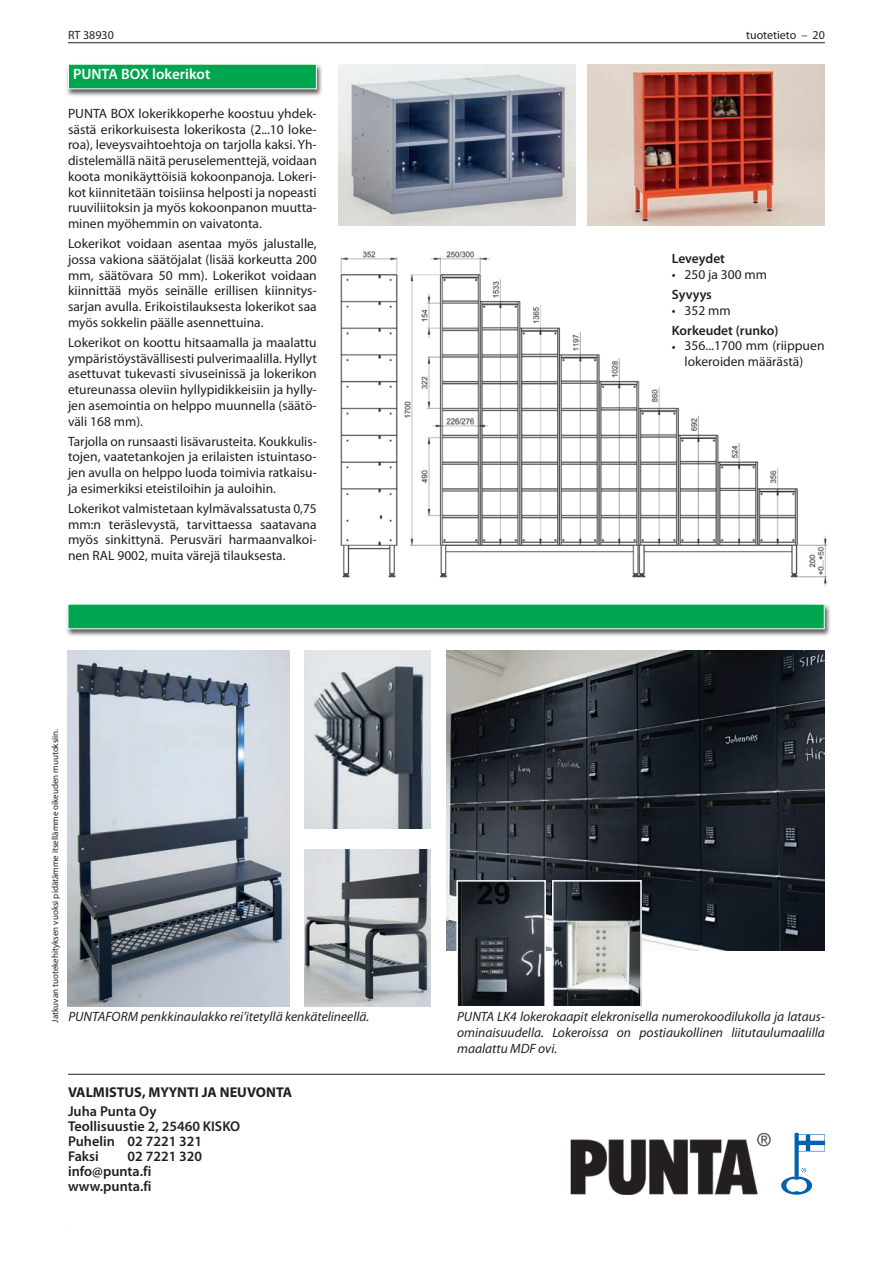
<style>
.page{position:relative;width:893px;height:1263px;background:#fff}
.page>*{position:absolute;margin:0;border:0;box-sizing:border-box;transform-origin:0 0}
.t1{font:600 15px "Myriad Pro";color:#fff}
.t2{font:600 14.25px/15px "Myriad Pro";color:#231f20}
.t3{font:700 14.25px "Myriad Pro";color:#231f20}
.t4{font:13.5px/15.8px "Myriad Pro";color:#231f20;text-align:justify}
.t5{font:italic 13.5px/15.8px "Myriad Pro";color:#231f20;text-align:justify}
.t6{font:600 13.5px "Myriad Pro";color:#231f20}
.t7{font:12px "Myriad Pro";color:#231f20}
.t8{font:9px "Myriad Pro";color:#231f20}
</style>
<div class="page">
<hr style="left:68px;top:42px;width:757px;height:1px;background:#231f20">
<hr style="left:68px;top:1074px;width:757px;height:1px;background:#231f20">
<div style="left:65px;top:63px;width:258px;height:35px;background:#231f20;opacity:.75"></div>
<div style="left:68px;top:64px;width:248px;height:25px;background:#00a54f"></div>
<img style="left:340px;top:251px;width:488px;height:336px">
<img style="left:587px;top:64px;width:238px;height:161px">
<img style="left:338px;top:64px;width:238px;height:161px">
<img style="left:570px;top:1132px;width:201px;height:63px">
<svg style="left:781px;top:1133px;width:44px;height:62px"></svg>
<div style="left:65px;top:603px;width:766px;height:35px;background:#231f20;opacity:.75"></div>
<div style="left:68px;top:604px;width:756px;height:25px;background:#00a54f"></div>
<img style="left:68px;top:651px;width:221px;height:356px">
<img style="left:304px;top:651px;width:126px;height:178px">
<img style="left:304px;top:849px;width:126px;height:158px">
<img style="left:446px;top:651px;width:379px;height:300px">
<img style="left:459px;top:883px;width:84px;height:121px">
<div style="left:456px;top:880px;width:90px;height:127px;border:2px solid #fff"></div>
<img style="left:555px;top:883px;width:84px;height:121px">
<div style="left:552px;top:880px;width:90px;height:127px;border:2px solid #fff"></div>
<p class="t7" style="left:68px;top:27px;width:47px">RT 38930</p>
<p class="t7" style="left:746px;top:27px;width:80px">tuotetieto – 20</p>
<p class="t1" style="left:73px;top:65px;width:139px">PUNTA BOX lokerikot</p>
<p class="t4" style="left:68px;top:105px;width:250px">PUNTA BOX lokerikkoperhe koostuu yhdek&shy;sästä erikorkuisesta lokerikosta (2...10 loke&shy;roa), leveysvaihtoehtoja on tarjolla kaksi. Yh&shy;distelemällä näitä peruselementtejä, voidaan koota monikäyttöisiä kokoonpanoja. Lokeri&shy;kot kiinnitetään toisiinsa helposti ja nopeasti ruuviliitoksin ja myös kokoonpanon muutta&shy;minen myöhemmin on vaivatonta.</p>
<p class="t4" style="left:68px;top:235px;width:250px">Lokerikot voidaan asentaa myös jalustalle, jossa vakiona säätöjalat (lisää korkeutta 200 mm, säätövara 50 mm). Lokerikot voidaan kiinnittää myös seinälle erillisen kiinnitys&shy;sarjan avulla. Erikoistilauksesta lokerikot saa myös sokkelin päälle asennettuina.</p>
<p class="t4" style="left:68px;top:334px;width:250px">Lokerikot on koottu hitsaamalla ja maalattu ympäristöystävällisesti pulverimaalilla. Hyllyt asettuvat tukevasti sivuseinissä ja lokerikon etureunassa oleviin hyllypidikkeisiin ja hylly&shy;jen asemointia on helppo muunnella (säätö&shy;väli 168 mm).</p>
<p class="t4" style="left:68px;top:433px;width:250px">Tarjolla on runsaasti lisävarusteita. Koukkulis&shy;tojen, vaatetankojen ja erilaisten istuintaso&shy;jen avulla on helppo luoda toimivia ratkaisu&shy;ja esimerkiksi eteistiloihin ja auloihin.</p>
<p class="t4" style="left:68px;top:500px;width:250px">Lokerikot valmistetaan kylmävalssatusta 0,75 mm:n teräslevystä, tarvittaessa saatavana myös sinkittynä. Perusväri harmaanvalkoi&shy;nen RAL 9002, muita värejä tilauksesta.</p>
<p class="t6" style="left:672px;top:250px;width:55px">Leveydet</p>
<p class="t4" style="left:672px;top:266px;width:97px">• 250 ja 300 mm</p>
<p class="t6" style="left:672px;top:286px;width:42px">Syvyys</p>
<p class="t4" style="left:672px;top:302px;width:60px">• 352 mm</p>
<p class="t6" style="left:672px;top:322px;width:108px">Korkeudet (runko)</p>
<p class="t4" style="left:685px;top:338px;width:141px;text-indent:-13px">• 356...1700 mm (riippuen lokeroiden määrästä)</p>
<p class="t8" style="left:50px;top:1022px;width:295px;rotate:-90deg">Jatkuvan tuotekehityksen vuoksi pidätämme itsellämme oikeuden muutoksiin.</p>
<p class="t5" style="left:68px;top:1009px;width:303px">PUNTAFORM penkkinaulakko rei’itetyllä kenkätelineellä.</p>
<p class="t5" style="left:457px;top:1009px;width:369px">PUNTA LK4 lokerokaapit elekronisella numerokoodilukolla ja lataus&shy;ominaisuudella. Lokeroissa on postiaukollinen liitutaulumaalilla maalattu MDF ovi.</p>
<p class="t3" style="left:68px;top:1083px;width:226px">VALMISTUS, MYYNTI JA NEUVONTA</p>
<p class="t2" style="left:68px;top:1104px;width:174px">Juha Punta Oy<br>Teollisuustie 2, 25460 KISKO<br>Puhelin 02 7221 321<br>Faksi</p>
<p class="t2" style="left:68px;top:1149px;width:136px;text-indent:60px">02 7221 320 info@punta.fi www.punta.fi</p>
</div>
